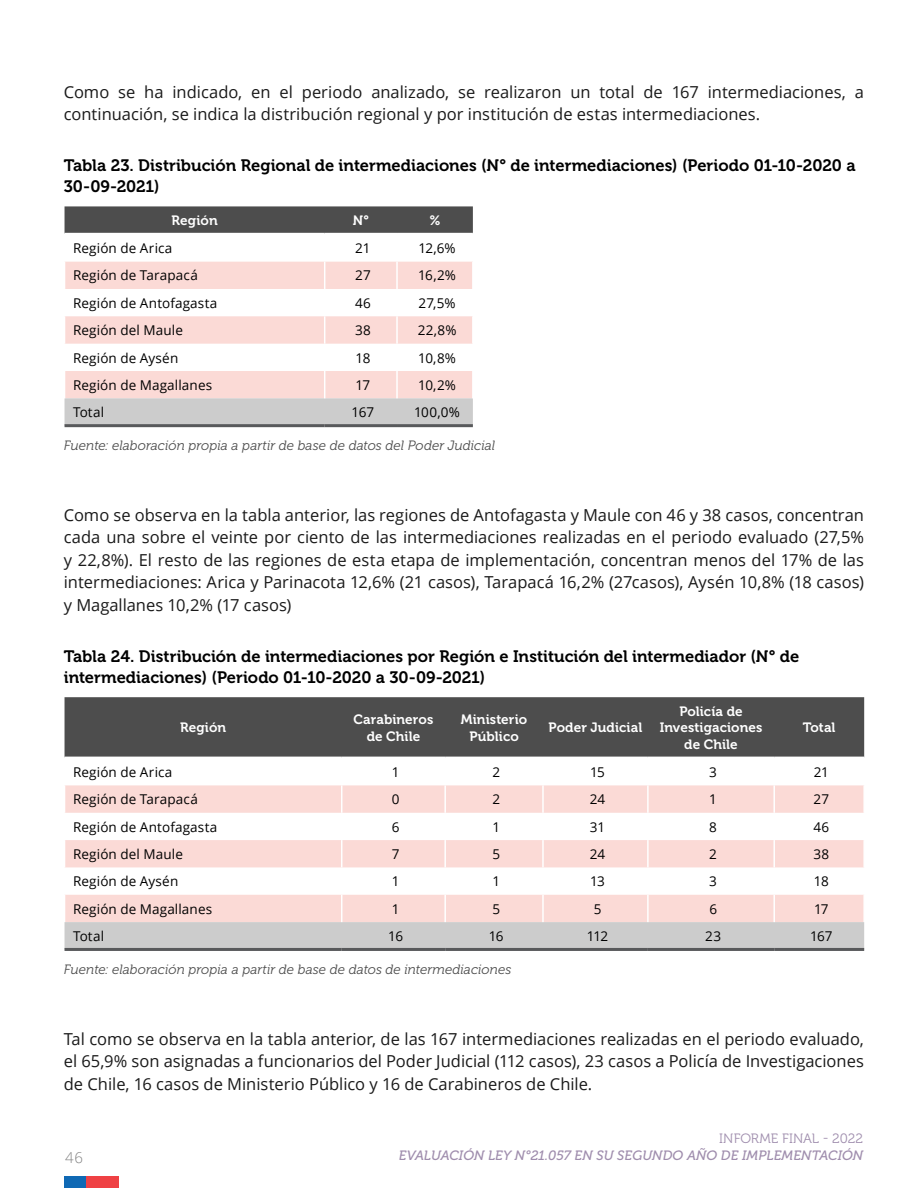
<style>
.page{position:relative;width:918px;height:1188px;background:#fff}
.page>*{position:absolute;margin:0;border:0;box-sizing:border-box;transform-origin:0 0}
.t1{font:16.5px/22.5px "Open Sans";color:#1a1a1a;text-align:justify}
.t2{font:16.5px/21px "Museo 700";color:#000}
.t3{font:300 15px "Open Sans";color:#808080}
.t4{font:13.5px "Open Sans";letter-spacing:.01em;color:#000}
.t5{font:italic 13.5px "Museo 300";letter-spacing:.005em;color:#4d4d4d}
.t6{font:13.5px/16.5px "Museo 700";letter-spacing:.005em;color:#fff;text-align:center}
.t7{font:italic 13.5px "Museo 500";letter-spacing:.005em;color:#9f8dad}
.t8{font:13.5px "Museo 300";letter-spacing:-.005em;color:#9f8dad}
</style>
<div class="page">
<svg style="left:65px;top:206px;width:408px;height:27px;background:#515151"></svg>
<svg style="left:65px;top:262px;width:407px;height:82px;fill:#fbdad6"></svg>
<svg style="left:324px;top:262px;width:1px;height:27px"></svg>
<hr style="left:396px;top:262px;width:2px;height:27px;background:#fff">
<svg style="left:324px;top:316px;width:1px;height:28px"></svg>
<hr style="left:396px;top:316px;width:2px;height:28px;background:#fff">
<hr style="left:65px;top:424px;width:260px;height:3px;background:#58595b">
<hr style="left:325px;top:424px;width:72px;height:3px;background:#58595b">
<hr style="left:397px;top:424px;width:76px;height:3px;background:#58595b">
<svg style="left:64px;top:371px;width:409px;height:55px;background:#dfcfcd"></svg>
<hr style="left:472px;top:371px;width:2px;height:27px;background:#fff">
<div style="left:65px;top:697px;width:799px;height:60px;background:#4d4d4d"></div>
<svg style="left:65px;top:785px;width:799px;height:83px;fill:#fbdad6"></svg>
<svg style="left:341px;top:785px;width:1px;height:28px"></svg>
<hr style="left:444px;top:785px;width:2px;height:28px;background:#fff">
<hr style="left:542px;top:785px;width:2px;height:28px;background:#fff">
<hr style="left:647px;top:785px;width:2px;height:28px;background:#fff">
<hr style="left:773px;top:785px;width:2px;height:28px;background:#fff">
<svg style="left:341px;top:840px;width:1px;height:27px"></svg>
<hr style="left:444px;top:840px;width:2px;height:27px;background:#fff">
<hr style="left:542px;top:840px;width:2px;height:27px;background:#fff">
<hr style="left:647px;top:840px;width:2px;height:27px;background:#fff">
<hr style="left:773px;top:840px;width:2px;height:27px;background:#fff">
<hr style="left:65px;top:948px;width:277px;height:3px;background:#58595b">
<hr style="left:342px;top:948px;width:103px;height:3px;background:#58595b">
<hr style="left:445px;top:948px;width:98px;height:3px;background:#58595b">
<hr style="left:543px;top:948px;width:105px;height:3px;background:#58595b">
<hr style="left:648px;top:948px;width:126px;height:3px;background:#58595b">
<hr style="left:774px;top:948px;width:90px;height:3px;background:#58595b">
<hr style="left:863px;top:785px;width:2px;height:28px;background:#fff">
<hr style="left:863px;top:840px;width:2px;height:27px;background:#fff">
<svg style="left:64px;top:895px;width:800px;height:54px;background:#e1d1cf"></svg>
<hr style="left:863px;top:895px;width:2px;height:27px;background:#fff">
<div style="left:64px;top:1176px;width:23px;height:12px;background:#0f69b4"></div>
<div style="left:87px;top:1176px;width:32px;height:12px;background:#ef4144"></div>
<p class="t1" style="left:64px;top:80px;width:802px">Como se ha indicado, en el periodo analizado, se realizaron un total de 167 intermediaciones, a continuación, se indica la distribución regional y por institución de estas intermediaciones.</p>
<p class="t2" style="left:64px;top:155px;width:793px">Tabla 23. Distribución Regional de intermediaciones (N° de intermediaciones) (Periodo 01-10-2020 a<br>30-09-2021)</p>
<p class="t6" style="left:172px;top:212px;width:48px">Región</p>
<p class="t6" style="left:353px;top:212px;width:18px">N°</p>
<p class="t6" style="left:429px;top:212px;width:13px">%</p>
<p class="t4" style="left:73px;top:239px;width:101px">Región de Arica</p>
<p class="t4" style="left:355px;top:239px;width:17px">21</p>
<p class="t4" style="left:418px;top:239px;width:39px">12,6%</p>
<p class="t4" style="left:73px;top:266px;width:126px">Región de Tarapacá</p>
<p class="t4" style="left:355px;top:266px;width:17px">27</p>
<p class="t4" style="left:418px;top:266px;width:39px">16,2%</p>
<p class="t4" style="left:73px;top:294px;width:146px">Región de Antofagasta</p>
<p class="t4" style="left:355px;top:294px;width:17px">46</p>
<p class="t4" style="left:419px;top:294px;width:38px">27,5%</p>
<p class="t4" style="left:73px;top:321px;width:111px">Región del Maule</p>
<p class="t4" style="left:355px;top:321px;width:17px">38</p>
<p class="t4" style="left:418px;top:321px;width:40px">22,8%</p>
<p class="t4" style="left:73px;top:348px;width:107px">Región de Aysén</p>
<p class="t4" style="left:356px;top:348px;width:16px">18</p>
<p class="t4" style="left:418px;top:348px;width:39px">10,8%</p>
<p class="t4" style="left:73px;top:376px;width:141px">Región de Magallanes</p>
<p class="t4" style="left:356px;top:376px;width:16px">17</p>
<p class="t4" style="left:418px;top:376px;width:39px">10,2%</p>
<p class="t4" style="left:73px;top:403px;width:33px">Total</p>
<p class="t4" style="left:352px;top:403px;width:24px">167</p>
<p class="t4" style="left:414px;top:403px;width:48px">100,0%</p>
<p class="t5" style="left:64px;top:439px;width:433px">Fuente: elaboración propia a partir de base de datos del Poder Judicial</p>
<p class="t1" style="left:64px;top:503px;width:802px">Como se observa en la tabla anterior, las regiones de Antofagasta y Maule con 46 y 38 casos, concentran cada una sobre el veinte por ciento de las intermediaciones realizadas en el periodo evaluado (27,5% y 22,8%). El resto de las regiones de esta etapa de implementación, concentran menos del 17% de las intermediaciones: Arica y Parinacota 12,6% (21 casos), Tarapacá 16,2% (27casos), Aysén 10,8% (18 casos) y Magallanes 10,2% (17 casos)</p>
<p class="t2" style="left:64px;top:646px;width:737px">Tabla 24. Distribución de intermediaciones por Región e Institución del intermediador (N° de intermediaciones) (Periodo 01-10-2020 a 30-09-2021)</p>
<p class="t6" style="left:180px;top:720px;width:48px">Región</p>
<p class="t6" style="left:354px;top:711px;width:81px">Carabineros de Chile</p>
<p class="t6" style="left:461px;top:711px;width:68px">Ministerio<br>Público</p>
<p class="t6" style="left:549px;top:720px;width:95px">Poder Judicial</p>
<p class="t6" style="left:660px;top:703px;width:104px">Policía de<br>Investigaciones de Chile</p>
<p class="t6" style="left:803px;top:720px;width:34px">Total</p>
<p class="t4" style="left:73px;top:763px;width:101px">Región de Arica</p>
<p class="t4" style="left:392px;top:763px;width:9px">1</p>
<p class="t4" style="left:492px;top:763px;width:9px">2</p>
<p class="t4" style="left:590px;top:763px;width:16px">15</p>
<p class="t4" style="left:709px;top:763px;width:9px">3</p>
<p class="t4" style="left:814px;top:763px;width:17px">21</p>
<p class="t4" style="left:73px;top:790px;width:126px">Región de Tarapacá</p>
<p class="t4" style="left:392px;top:790px;width:9px">0</p>
<p class="t4" style="left:492px;top:790px;width:9px">2</p>
<p class="t4" style="left:590px;top:790px;width:17px">24</p>
<p class="t4" style="left:709px;top:790px;width:9px">1</p>
<p class="t4" style="left:814px;top:790px;width:17px">27</p>
<p class="t4" style="left:73px;top:817px;width:146px">Región de Antofagasta</p>
<p class="t4" style="left:392px;top:817px;width:9px">6</p>
<p class="t4" style="left:492px;top:817px;width:9px">1</p>
<p class="t4" style="left:590px;top:817px;width:17px">31</p>
<p class="t4" style="left:709px;top:817px;width:9px">8</p>
<p class="t4" style="left:813px;top:817px;width:17px">46</p>
<p class="t4" style="left:73px;top:845px;width:111px">Región del Maule</p>
<p class="t4" style="left:392px;top:845px;width:9px">7</p>
<p class="t4" style="left:492px;top:845px;width:9px">5</p>
<p class="t4" style="left:590px;top:845px;width:17px">24</p>
<p class="t4" style="left:709px;top:845px;width:9px">2</p>
<p class="t4" style="left:813px;top:845px;width:17px">38</p>
<p class="t4" style="left:73px;top:872px;width:107px">Región de Aysén</p>
<p class="t4" style="left:392px;top:872px;width:9px">1</p>
<p class="t4" style="left:492px;top:872px;width:9px">1</p>
<p class="t4" style="left:590px;top:872px;width:16px">13</p>
<p class="t4" style="left:709px;top:872px;width:9px">3</p>
<p class="t4" style="left:814px;top:872px;width:16px">18</p>
<p class="t4" style="left:73px;top:899px;width:141px">Región de Magallanes</p>
<p class="t4" style="left:392px;top:899px;width:9px">1</p>
<p class="t4" style="left:492px;top:899px;width:9px">5</p>
<p class="t4" style="left:594px;top:899px;width:9px">5</p>
<p class="t4" style="left:709px;top:899px;width:9px">6</p>
<p class="t4" style="left:814px;top:899px;width:16px">17</p>
<p class="t4" style="left:73px;top:927px;width:33px">Total</p>
<p class="t4" style="left:388px;top:927px;width:16px">16</p>
<p class="t4" style="left:489px;top:927px;width:16px">16</p>
<p class="t4" style="left:587px;top:927px;width:23px">112</p>
<p class="t4" style="left:705px;top:927px;width:17px">23</p>
<p class="t4" style="left:810px;top:927px;width:24px">167</p>
<p class="t5" style="left:64px;top:962px;width:449px">Fuente: elaboración propia a partir de base de datos de intermediaciones</p>
<p class="t1" style="left:64px;top:1027px;width:802px">Tal como se observa en la tabla anterior, de las 167 intermediaciones realizadas en el periodo evaluado, el 65,9% son asignadas a funcionarios del Poder Judicial (112 casos), 23 casos a Policía de Investigaciones de Chile, 16 casos de Ministerio Público y 16 de Carabineros de Chile.</p>
<p class="t8" style="left:719px;top:1132px;width:145px">INFORME FINAL - 2022</p>
<p class="t3" style="left:65px;top:1147px;width:19px">46</p>
<p class="t7" style="left:399px;top:1148px;width:466px">EVALUACIÓN LEY N°21.057 EN SU SEGUNDO AÑO DE IMPLEMENTACIÓN</p>
</div>
